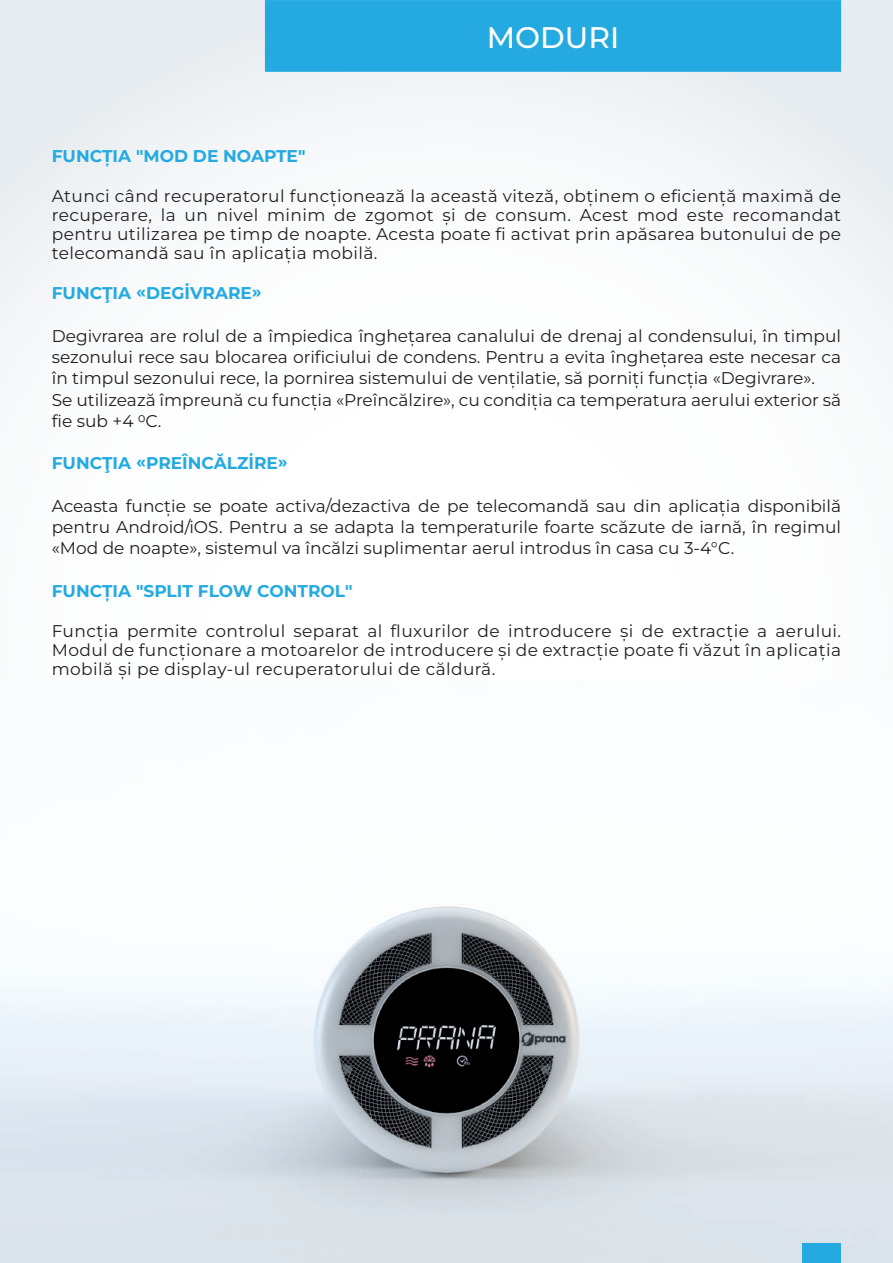
<style>
.page{position:relative;width:893px;height:1263px;background:#fff}
.page>*{position:absolute;margin:0;border:0;box-sizing:border-box;transform-origin:0 0}
.t1{font:500 29.7px "Montserrat";color:#fff}
.t2{font:16.95px/21.3px "Montserrat";color:#231f20;text-align:justify}
.t3{font:700 16.95px "Montserrat";color:#24aae1}
</style>
<div class="page">
<svg style="left:0;top:0;width:893px;height:361px"></svg>
<img style="left:0;top:906px;width:893px;height:357px">
<div style="left:803px;top:1244px;width:38px;height:19px;background:#24aae1"></div>
<div style="left:265px;top:0;width:576px;height:72px;background:#24aae1"></div>
<h1 class="t1" style="left:487px;top:17px;width:134px">MODURI</h1>
<p class="t3" style="left:52px;top:144px;width:255px">FUNCȚIA "MOD DE NOAPTE"</p>
<p class="t2" style="left:52px;top:186px;width:791px;line-height:19px">Atunci când recuperatorul funcționează la această viteză, obținem o eficiență maximă de recuperare, la un nivel minim de zgomot și de consum. Acest mod este recomandat pentru utilizarea pe timp de noapte. Acesta poate fi activat prin apăsarea butonului de pe telecomandă sau în aplicația mobilă.</p>
<p class="t3" style="left:52px;top:282px;width:212px">FUNCŢIA «DEGİVRARE»</p>
<p class="t2" style="left:52px;top:325px;width:791px;text-align:left">Degivrarea are rolul de a împiedica înghețarea canalului de drenaj al condensului, în timpul sezonului rece sau blocarea orificiului de condens. Pentru a evita înghețarea este necesar ca în timpul sezonului rece, la pornirea sistemului de vențilatie, să porniți funcția «Degivrare».<br>Se utilizează împreună cu funcția «Preîncălzire», cu condiția ca temperatura aerului exterior să fie sub +4 0С.</p>
<p class="t3" style="left:52px;top:452px;width:237px">FUNCŢIA «PREÎNCĂLZİRE»</p>
<p class="t2" style="left:52px;top:495px;width:791px">Aceasta funcție se poate activa/dezactiva de pe telecomandă sau din aplicația disponibilă pentru Android/iOS. Pentru a se adapta la temperaturile foarte scăzute de iarnă, în regimul «Mod de noapte», sistemul va încălzi suplimentar aerul introdus în casa cu 3-4°C.</p>
<p class="t3" style="left:52px;top:580px;width:302px">FUNCȚIA "SPLIT FLOW CONTROL"</p>
<p class="t2" style="left:52px;top:621px;width:791px;line-height:19px">Funcția permite controlul separat al fluxurilor de introducere și de extracție a aerului.<br>Modul de funcționare a motoarelor de introducere și de extracție poate fi văzut în aplicația mobilă și pe display-ul recuperatorului de căldură.</p>
</div>
